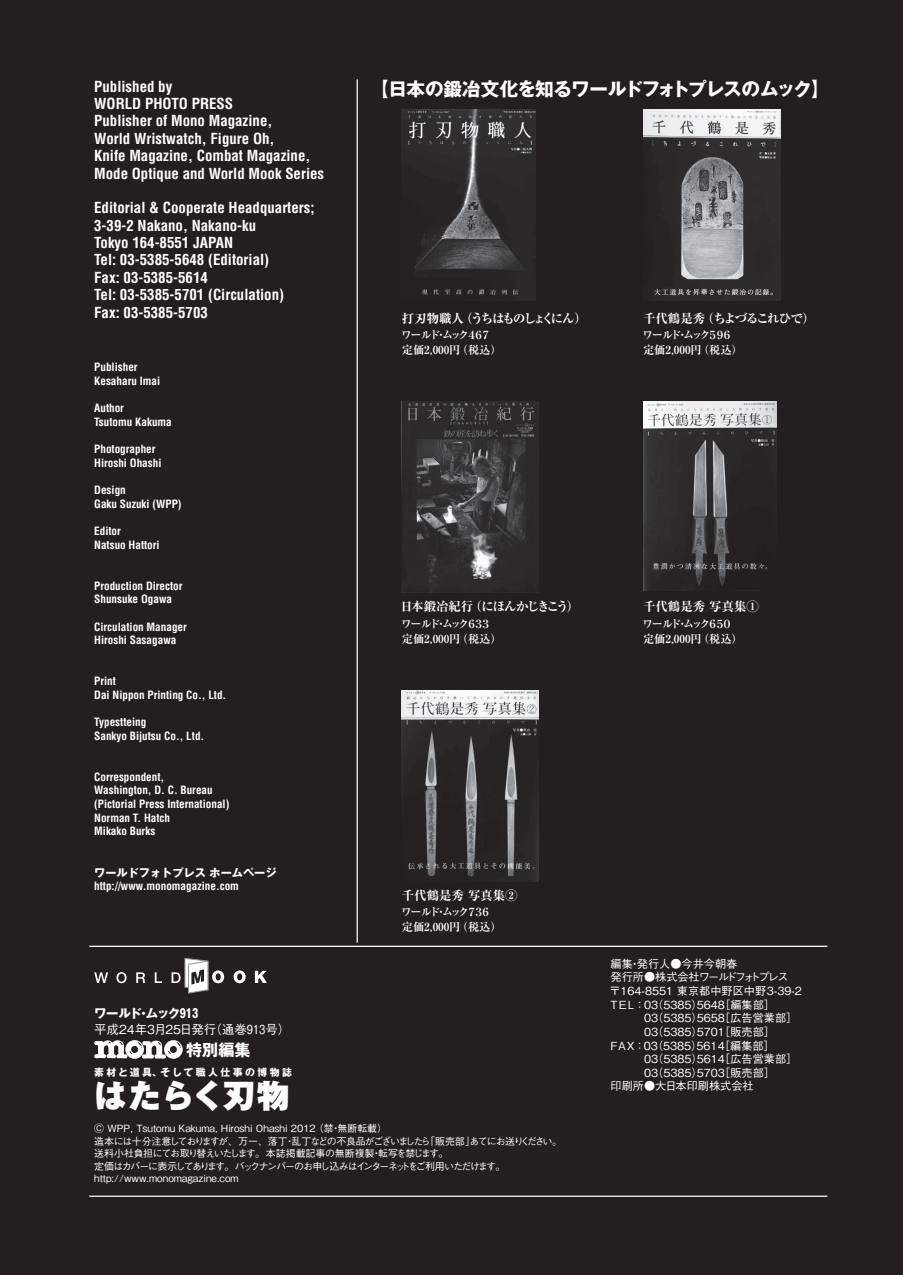
<style>
.page{position:relative;width:903px;height:1275px;background:#231f20}
.page>*{position:absolute;margin:0;border:0;box-sizing:border-box;transform-origin:0 0}
.t1{font:900 32.2px "Gothic MB101 Pro";letter-spacing:.025em;color:#fff}
.t2{font:700 18.55px "Gothic MB101 Pro";letter-spacing:-.035em;color:#fff}
.t3{font:700 16.1px "Gothic MB101 Pro";color:#fff}
.t4{font:700 condensed 14.88px/17.3px "Helvetica LT Std";color:#fff}
.t5{font:500 12.42px/16.1px "Gothic BBB Pro";color:#fff}
.t6{font:700 expanded 12.42px "Ryumin Pro";color:#fff}
.t7{font:700 expanded 12.42px "Ryumin Pro";letter-spacing:-.14em;color:#fff}
.t8{font:700 expanded 12.42px "Ryumin Pro";letter-spacing:-.085em;color:#fff}
.t9{font:700 expanded 12.42px "Ryumin Pro";letter-spacing:-.065em;color:#fff}
.t10{font:700 condensed 11.2px/13.7px "Helvetica LT Std";color:#fff}
.t11{font:500 11.2px/13.7px "Gothic BBB Pro";color:#fff}
.t12{font:700 11.2px/14.9px "Ryumin Pro";letter-spacing:-.095em;color:#fff}
.t13{font:500 9.97px/12.4px "Gothic BBB Pro";letter-spacing:-.045em;color:#fff}
.t14{font:700 9.97px "Gothic MB101 Pro";letter-spacing:.24em;color:#fff}
.s1{font-family:"Gothic MB101 Pro";font-stretch:normal}
.s2{font-family:"Gothic MB101 Pro";font-weight:700}
</style>
<div class="page">
<hr style="left:357px;top:79px;width:1px;height:864px;background:#fff">
<hr style="left:89px;top:946px;width:738px;height:1px;background:#fff">
<hr style="left:89px;top:1196px;width:738px;height:1px;background:#fff">
<svg style="left:94px;top:972px;width:14px;height:11px"></svg>
<svg style="left:116px;top:972px;width:11px;height:11px"></svg>
<svg style="left:136px;top:972px;width:9px;height:11px"></svg>
<svg style="left:155px;top:972px;width:7px;height:11px"></svg>
<svg style="left:234px;top:970px;width:12px;height:13px"></svg>
<svg style="left:255px;top:971px;width:12px;height:12px"></svg>
<svg style="left:172px;top:957px;width:52px;height:37px"></svg>
<svg style="left:94px;top:1040px;width:89px;height:19px"></svg>
<img style="left:402px;top:109px;width:134px;height:186px">
<img style="left:402px;top:401px;width:136px;height:191px">
<img style="left:402px;top:690px;width:136px;height:191px">
<img style="left:643px;top:109px;width:137px;height:192px">
<img style="left:644px;top:401px;width:133px;height:189px">
<p class="t4" style="left:94px;top:78px;width:231px">Published by<br>WORLD PHOTO PRESS<br>Publisher of Mono Magazine,<br>World Wristwatch, Figure Oh,<br>Knife Magazine, Combat Magazine,<br>Mode Optique and World Mook Series</p>
<p class="t4" style="left:94px;top:199px;width:222px">Editorial &amp; Cooperate Headquarters;<br>3-39-2 Nakano, Nakano-ku<br>Tokyo 164-8551 JAPAN<br>Tel: 03-5385-5648 (Editorial)<br>Fax: 03-5385-5614<br>Tel: 03-5385-5701 (Circulation)<br>Fax: 03-5385-5703</p>
<p class="t10" style="left:94px;top:360px;width:68px">Publisher<br>Kesaharu Imai</p>
<p class="t10" style="left:94px;top:401px;width:79px">Author<br>Tsutomu Kakuma</p>
<p class="t10" style="left:94px;top:442px;width:69px">Photographer<br>Hiroshi Ohashi</p>
<p class="t10" style="left:94px;top:483px;width:89px">Design<br>Gaku Suzuki (WPP)</p>
<p class="t10" style="left:94px;top:524px;width:67px">Editor<br>Natsuo Hattori</p>
<p class="t10" style="left:94px;top:579px;width:90px">Production Director<br>Shunsuke Ogawa</p>
<p class="t10" style="left:94px;top:620px;width:94px">Circulation Manager<br>Hiroshi Sasagawa</p>
<p class="t10" style="left:94px;top:674px;width:134px">Print<br>Dai Nippon Printing Co., Ltd.</p>
<p class="t10" style="left:94px;top:715px;width:112px">Typestteing<br>Sankyo Bijutsu Co., Ltd.</p>
<p class="t10" style="left:94px;top:770px;width:137px">Correspondent,<br>Washington, D. C. Bureau (Pictorial Press International)<br>Norman T. Hatch<br>Mikako Burks</p>
<p class="t10" style="left:94px;top:866px;width:184px;line-height:13.1px"><span class="s1">ワールドフォトプレス ホームページ</span>http://www.monomagazine.com</p>
<p class="t5" style="left:94px;top:1003px;width:198px"><span class="s2">ワールド・ムック913<br></span>平成24年3月25日発行（通巻913号）</p>
<p class="t3" style="left:186px;top:1036px;width:66px">特別編集</p>
<p class="t14" style="left:94px;top:1064px;width:199px">素材と道具、そして職人仕事の博物誌</p>
<p class="t1" style="left:94px;top:1069px;width:197px">はたらく刃物</p>
<p class="t2" style="left:370px;top:73px;width:461px">【日本の鍛冶文化を知るワールドフォトプレスのムック】</p>
<p class="t7" style="left:402px;top:308px;width:186px">打刃物職人（うちはものしょくにん）</p>
<p class="t12" style="left:401px;top:327px;width:102px">ワールド・ムック４６７定価2,000円（税込）</p>
<p class="t9" style="left:643px;top:308px;width:173px">千代鶴是秀（ちよづるこれひで）</p>
<p class="t12" style="left:642px;top:327px;width:102px">ワールド・ムック５９６定価2,000円（税込）</p>
<p class="t8" style="left:400px;top:597px;width:180px">日本鍛冶紀行（にほんかじきこう）</p>
<p class="t12" style="left:401px;top:615px;width:102px">ワールド・ムック６３３定価2,000円（税込）</p>
<p class="t6" style="left:643px;top:597px;width:117px">千代鶴是秀 写真集①</p>
<p class="t12" style="left:642px;top:615px;width:102px">ワールド・ムック６５０定価2,000円（税込）</p>
<p class="t6" style="left:402px;top:886px;width:117px">千代鶴是秀 写真集②</p>
<p class="t12" style="left:401px;top:904px;width:102px">ワールド・ムック７３６定価2,000円（税込）</p>
<p class="t11" style="left:608px;top:955px;width:195px">編集・発行人●今井今朝春<br>発行所●株式会社ワールドフォトプレス〒164-8551 東京都中野区中野3-39-2<br>ＴＥＬ：03（5385）5648［編集部］<br>　　　03（5385）5658［広告営業部］　　　03（5385）5701［販売部］<br>ＦＡＸ：03（5385）5614［編集部］<br>　　　03（5385）5614［広告営業部］　　　03（5385）5703［販売部］<br>印刷所●大日本印刷株式会社</p>
<p class="t13" style="left:94px;top:1121px;width:469px">Ⓒ WPP, Tsutomu Kakuma, Hiroshi Ohashi 2012 （禁・無断転載）<br>造本には十分注意しておりますが、万一、落丁・乱丁などの不良品がございましたら「販売部」あてにお送りください。送料小社負担にてお取り替えいたします。本誌掲載記事の無断複製・転写を禁じます。<br>定価はカバーに表示してあります。バックナンバーのお申し込みはインターネットをご利用いただけます。http://www.monomagazine.com</p>
</div>
